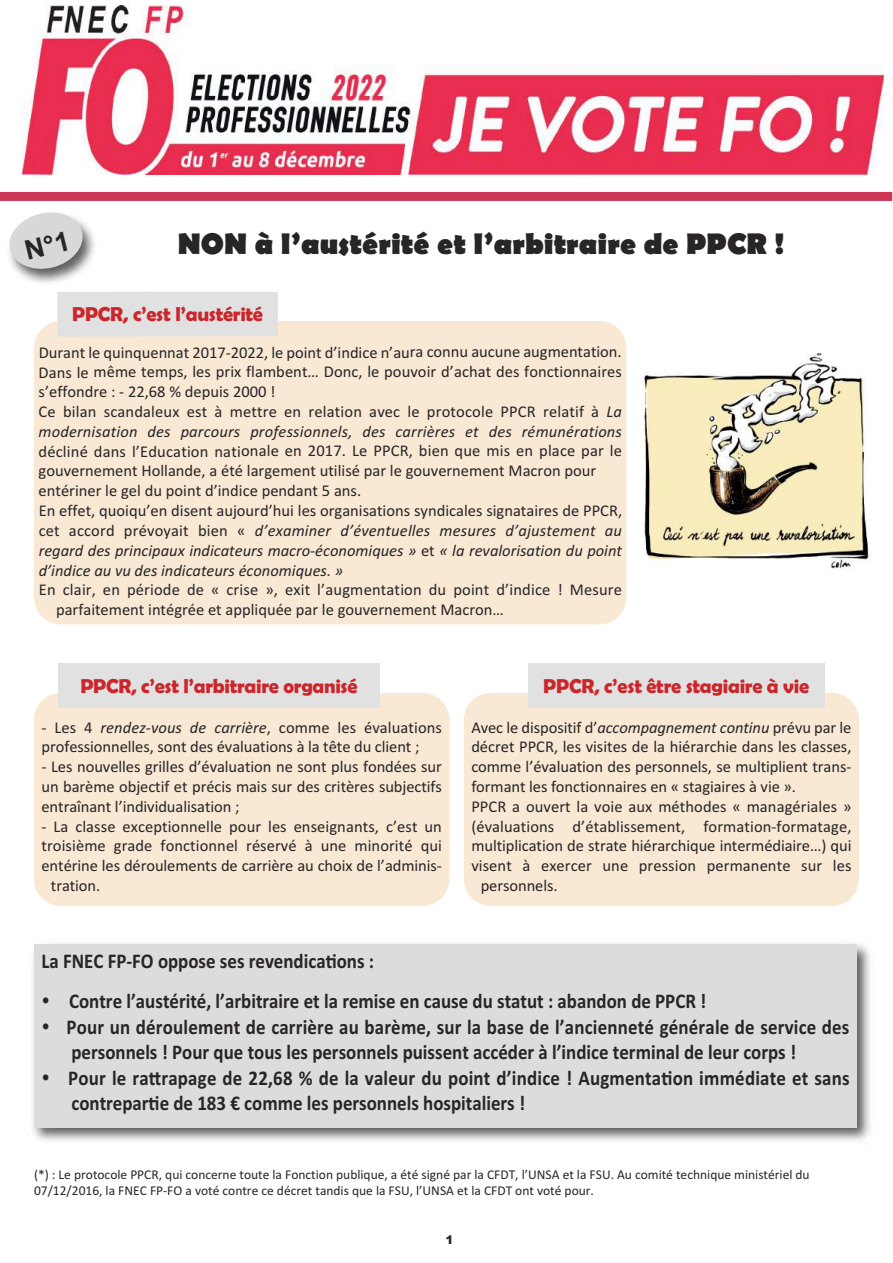
<style>
.page{position:relative;width:893px;height:1263px;background:#fff}
.page>*{position:absolute;margin:0;border:0;box-sizing:border-box;transform-origin:0 0}
.t1{font:700 30px "Berlin Sans FB";color:#272526}
.t2{font:700 21px/25.2px "Calibri";color:#272526;scale:.9 1}
.t3{font:700 20.25px "Berlin Sans FB Demi";letter-spacing:-.015em;color:#ca262b}
.t4{font:16.5px/19.8px "Calibri";color:#272526}
.t5{font:13.5px/16.2px "Calibri";color:#272526}
.t6{font:900 12px "Arial";color:#272526}
.s1{font-style:italic}
</style>
<div class="page">
<img style="left:18px;top:225px;width:76px;height:58px">
<div style="left:34px;top:321px;width:592px;height:303px;background:#f8e8d4;border-radius:27px"></div>
<div style="left:34px;top:693px;width:415px;height:213px;background:#f8e8d4;border-radius:27px"></div>
<img style="left:643px;top:353px;width:226px;height:216px">
<div style="left:57px;top:292px;width:221px;height:44px;background:#e1e1e1"></div>
<div style="left:464px;top:693px;width:395px;height:213px;background:#f8e8d4;border-radius:27px"></div>
<img style="left:32px;top:944px;width:839px;height:197px">
<div style="left:34px;top:945px;width:823px;height:183px;background:#dcdcdc"></div>
<div style="left:528px;top:663px;width:296px;height:45px;background:#e1e1e1"></div>
<div style="left:58px;top:663px;width:322px;height:45px;background:#e1e1e1"></div>
<div style="left:0;top:192px;width:892px;height:9px;background:#cc3554"></div>
<img style="left:22px;top:5px;width:861px;height:170px">
<svg style="left:8px;top:212px;width:78px;height:60px"></svg>
<h1 class="t1" style="left:178px;top:226px;width:608px">NON à l’austérité et l’arbitraire de PPCR !</h1>
<p class="t3" style="left:72px;top:307px;width:192px">PPCR, c’est l’austérité</p>
<p class="t4" style="left:39px;top:343px;width:585px">Durant le quinquennat 2017-2022, le point d’indice n’aura connu aucune augmentation.<br>Dans le même temps, les prix flambent… Donc, le pouvoir d’achat des fonctionnaires s’effondre : - 22,68 % depuis 2000 !<br>Ce bilan scandaleux est à mettre en relation avec le protocole PPCR relatif à <span class="s1">La modernisation des parcours professionnels, des carrières et des rémunérations</span></p>
<p class="t4" style="left:39px;top:442px;width:585px">décliné dans l’Education nationale en 2017. Le PPCR, bien que mis en place par le gouvernement Hollande, a été largement utilisé par le gouvernement Macron pour entériner le gel du point d’indice pendant 5 ans.<br>En effet, quoiqu’en disent aujourd’hui les organisations syndicales signataires de PPCR, cet accord prévoyait bien « <span class="s1">d’examiner d’éventuelles mesures d’ajustement au regard des principaux indicateurs macro-économiques »</span> et <span class="s1">« la revalorisation du point d’indice au vu des indicateurs économiques. »</span></p>
<p class="t4" style="left:39px;top:581px;width:584px">En clair, en période de « crise », exit l’augmentation du point d’indice ! Mesure</p>
<p class="t4" style="left:56px;top:601px;width:449px">parfaitement intégrée et appliquée par le gouvernement Macron…</p>
<p class="t3" style="left:80px;top:679px;width:279px">PPCR, c’est l’arbitraire organisé</p>
<p class="t3" style="left:543px;top:679px;width:267px">PPCR, c’est être stagiaire à vie</p>
<p class="t4" style="left:42px;top:718px;width:402px">- Les 4 <span class="s1">rendez-vous de carrière</span>, comme les évaluations professionnelles, sont des évaluations à la tête du client ;</p>
<p class="t4" style="left:42px;top:758px;width:402px;text-align:justify">- Les nouvelles grilles d’évaluation ne sont plus fondées sur un barème objectif et précis mais sur des critères subjectifs entraînant l’individualisation ;</p>
<p class="t4" style="left:42px;top:817px;width:402px">- La classe exceptionnelle pour les enseignants, c’est un</p>
<p class="t4" style="left:42px;top:837px;width:402px">troisième grade fonctionnel réservé à une minorité qui</p>
<p class="t4" style="left:42px;top:857px;width:402px">entérine les déroulements de carrière au choix de l’adminis-</p>
<p class="t4" style="left:51px;top:877px;width:51px">tration.</p>
<p class="t4" style="left:471px;top:718px;width:382px">Avec le dispositif d’<span class="s1">accompagnement continu</span> prévu par le</p>
<p class="t4" style="left:471px;top:738px;width:382px">décret PPCR, les visites de la hiérarchie dans les classes,</p>
<p class="t4" style="left:471px;top:758px;width:382px">comme l’évaluation des personnels, se multiplient trans-</p>
<p class="t4" style="left:471px;top:778px;width:326px">formant les fonctionnaires en « stagiaires à vie ».</p>
<p class="t4" style="left:471px;top:798px;width:382px">PPCR a ouvert la voie aux méthodes « managériales »</p>
<p class="t4" style="left:471px;top:817px;width:382px">(évaluations d’établissement, formation-formatage,</p>
<p class="t4" style="left:471px;top:837px;width:382px">multiplication de strate hiérarchique intermédiaire…) qui</p>
<p class="t4" style="left:471px;top:857px;width:382px">visent à exercer une pression permanente sur les</p>
<p class="t4" style="left:481px;top:877px;width:78px">personnels.</p>
<p class="t2" style="left:42px;top:950px;width:371px">La FNEC FP-FO oppose ses revendications :</p>
<p class="t2" style="left:42px;top:990px;width:740px">• Contre l’austérité, l’arbitraire et la remise en cause du statut : abandon de PPCR !</p>
<p class="t2" style="left:71px;top:1016px;width:866px;text-indent:-30px">• Pour un déroulement de carrière au barème, sur la base de l’ancienneté générale de service des personnels ! Pour que tous les personnels puissent accéder à l’indice terminal de leur corps !</p>
<p class="t2" style="left:71px;top:1067px;width:866px;text-indent:-30px">• Pour le rattrapage de 22,68 % de la valeur du point d’indice ! Augmentation immédiate et sans contrepartie de 183 € comme les personnels hospitaliers !</p>
<p class="t5" style="left:34px;top:1168px;width:777px">(*) : Le protocole PPCR, qui concerne toute la Fonction publique, a été signé par la CFDT, l’UNSA et la FSU. Au comité technique ministériel du<br>07/12/2016, la FNEC FP-FO a voté contre ce décret tandis que la FSU, l’UNSA et la CFDT ont voté pour.</p>
<p class="t6" style="left:445px;top:1233px;width:10px">1</p>
</div>
